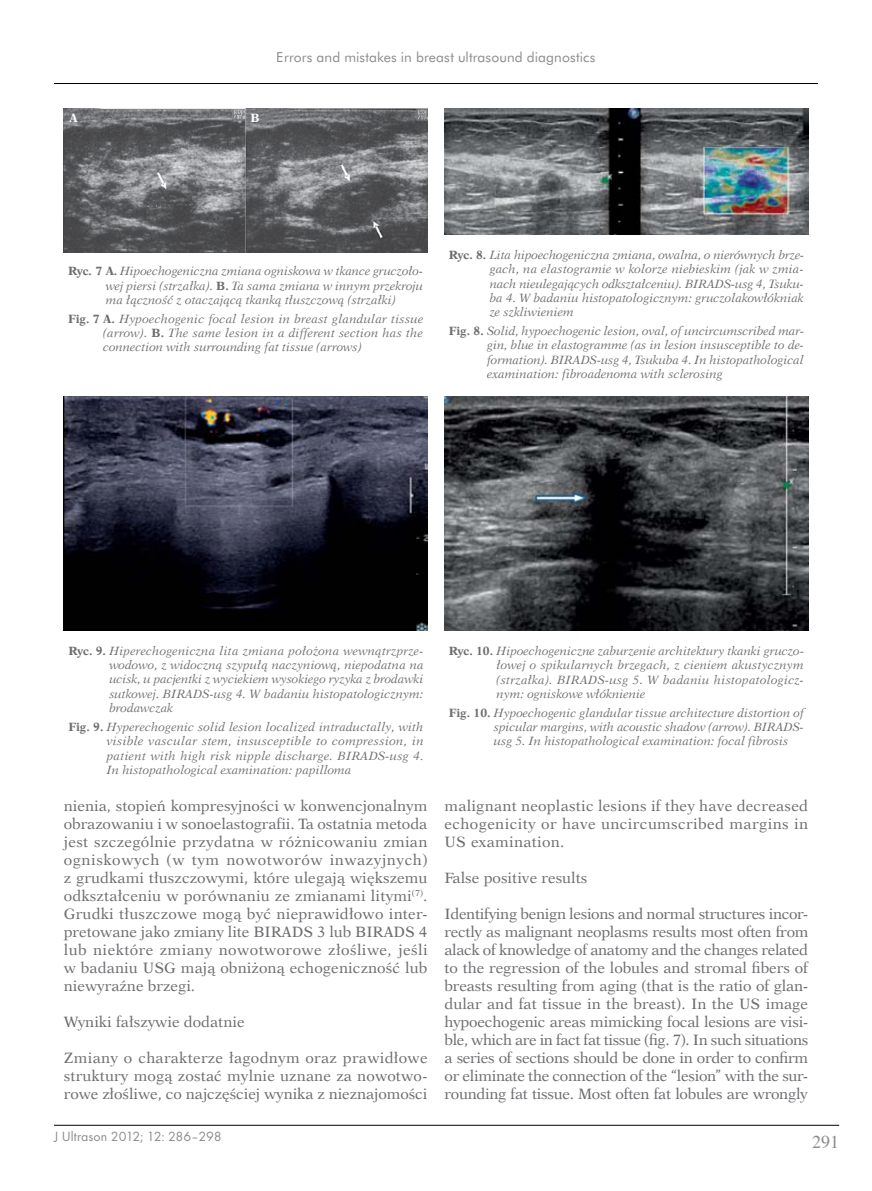
<style>
.page{position:relative;width:872px;height:1191px;background:#fff}
.page>*{position:absolute;margin:0;border:0;box-sizing:border-box;transform-origin:0 0}
.t1{font:18px "Times";color:#6d6e71}
.t2{font:15px/18px "Dutch 823 EU";color:#6d6e71;text-align:justify}
.t3{font:13.8px "Futura PL";letter-spacing:.005em;color:#6d6e71}
.t4{font:13.8px "Pfutura";letter-spacing:-.005em;color:#6d6e71}
.t5{font:italic 12px/14.4px "Dutch 823 EU";color:#6d6e71;text-align:justify}
.t6{font:700 12px "Dutch 823 EU";color:#fff}
.s1{font-weight:700;font-style:normal}
</style>
<div class="page">
<hr style="left:54px;top:1125px;width:785px;height:1px;background:#000">
<hr style="left:54px;top:83px;width:764px;height:1px;background:#000">
<img style="left:444px;top:108px;width:364px;height:126px">
<img style="left:64px;top:396px;width:364px;height:234px">
<img style="left:444px;top:396px;width:364px;height:234px">
<img style="left:64px;top:108px;width:363px;height:144px">
<p class="t3" style="left:277px;top:49px;width:320px">Errors and mistakes in breast ultrasound diagnostics</p>
<p class="t6" style="left:69px;top:111px;width:10px">A</p>
<p class="t6" style="left:251px;top:111px;width:11px">B</p>
<p class="t5" style="left:106px;top:264px;width:319px;text-indent:-38px"><span class="s1">Ryc. 7 A.</span> Hipoechogeniczna zmiana ogniskowa w tkance gruczoło‑ wej piersi (strzałka). <span class="s1">B.</span> Ta sama zmiana w innym przekroju ma łączność z otaczającą tkanką tłuszczową (strzałki)</p>
<p class="t5" style="left:103px;top:311px;width:322px;text-indent:-35px"><span class="s1">Fig. 7 A.</span> Hypoechogenic focal lesion in breast glandular tissue (arrow). <span class="s1">B.</span> The same lesion in a different section has the connection with surrounding fat tissue (arrows)</p>
<p class="t5" style="left:489px;top:247px;width:316px;text-indent:-41px"><span class="s1">Ryc. 8.</span> Lita hipoechogeniczna zmiana, owalna, o nierównych brze‑ gach, na elastogramie w kolorze niebieskim (jak w zmia‑ nach nieulegających odkształceniu). BIRADS‑usg 4, Tsuku‑ ba 4. W badaniu histopatologicznym: gruczolakowłókniak ze szkliwieniem</p>
<p class="t5" style="left:487px;top:324px;width:318px;text-indent:-38px"><span class="s1">Fig. 8.</span> Solid, hypoechogenic lesion, oval, of uncircumscribed mar‑ gin, blue in elastogramme (as in lesion insusceptible to de‑ formation). BIRADS‑usg 4, Tsukuba 4. In histopathological examination: fibroadenoma with sclerosing</p>
<p class="t5" style="left:109px;top:643px;width:316px;text-indent:-41px"><span class="s1">Ryc. 9.</span> Hiperechogeniczna lita zmiana położona wewnątrzprze‑ wodowo, z widoczną szypułą naczyniową, niepodatna na ucisk, u pacjentki z wyciekiem wysokiego ryzyka z brodawki sutkowej. BIRADS‑usg 4. W badaniu histopatologicznym: brodawczak</p>
<p class="t5" style="left:107px;top:719px;width:318px;text-indent:-38px"><span class="s1">Fig. 9.</span> Hyperechogenic solid lesion localized intraductally, with visible vascular stem, insusceptible to compression, in patient with high risk nipple discharge. BIRADS‑usg 4.<br>In histopathological examination: papilloma</p>
<p class="t2" style="left:64px;top:796px;width:365px">nienia, stopień kompresyjności w konwencjonalnym obrazowaniu i w sonoelastografii. Ta ostatnia metoda jest szczególnie przydatna w różnicowaniu zmian ogniskowych (w tym nowotworów inwazyjnych) z grudkami tłuszczowymi, które ulegają większemu odkształceniu w porównaniu ze zmianami litymi<sup>(7)</sup>.<br>Grudki tłuszczowe mogą być nieprawidłowo inter‑ pretowane jako zmiany lite BIRADS 3 lub BIRADS 4 lub niektóre zmiany nowotworowe złośliwe, jeśli w badaniu USG mają obniżoną echogeniczność lub niewyraźne brzegi.</p>
<p class="t2" style="left:64px;top:1012px;width:182px">Wyniki fałszywie dodatnie</p>
<p class="t2" style="left:64px;top:1048px;width:365px">Zmiany o charakterze łagodnym oraz prawidłowe struktury mogą zostać mylnie uznane za nowotwo‑ rowe złośliwe, co najczęściej wynika z nieznajomości</p>
<p class="t4" style="left:54px;top:1128px;width:169px">J Ultrason 2012; 12: 286–298</p>
<p class="t5" style="left:496px;top:643px;width:309px;text-indent:-48px"><span class="s1">Ryc. 10.</span> Hipoechogeniczne zaburzenie architektury tkanki gruczo‑ łowej o spikularnych brzegach, z cieniem akustycznym (strzałka). BIRADS‑usg 5. W badaniu histopatologicz‑ nym: ogniskowe włóknienie</p>
<p class="t5" style="left:494px;top:705px;width:311px;text-indent:-45px"><span class="s1">Fig. 10.</span> Hypoechogenic glandular tissue architecture distortion of spicular margins, with acoustic shadow (arrow). BIRADS&shy;usg 5. In histopathological examination: focal fibrosis</p>
<p class="t2" style="left:444px;top:796px;width:365px">malignant neoplastic lesions if they have decreased echogenicity or have uncircumscribed margins in US examination.</p>
<p class="t2" style="left:444px;top:868px;width:144px">False positive results</p>
<p class="t2" style="left:444px;top:904px;width:365px">Identifying benign lesions and normal structures incor‑ rectly as malignant neoplasms results most often from alack of knowledge of anatomy and the changes related to the regression of the lobules and stromal fibers of breasts resulting from aging (that is the ratio of glan‑ dular and fat tissue in the breast). In the US image hypoechogenic areas mimicking focal lesions are visi‑ ble, which are in fact fat tissue (fig. 7). In such situations a series of sections should be done in order to confirm or eliminate the connection of the “lesion” with the sur‑ rounding fat tissue. Most often fat lobules are wrongly</p>
<h1 class="t1" style="left:812px;top:1125px;width:28px">291</h1>
</div>
